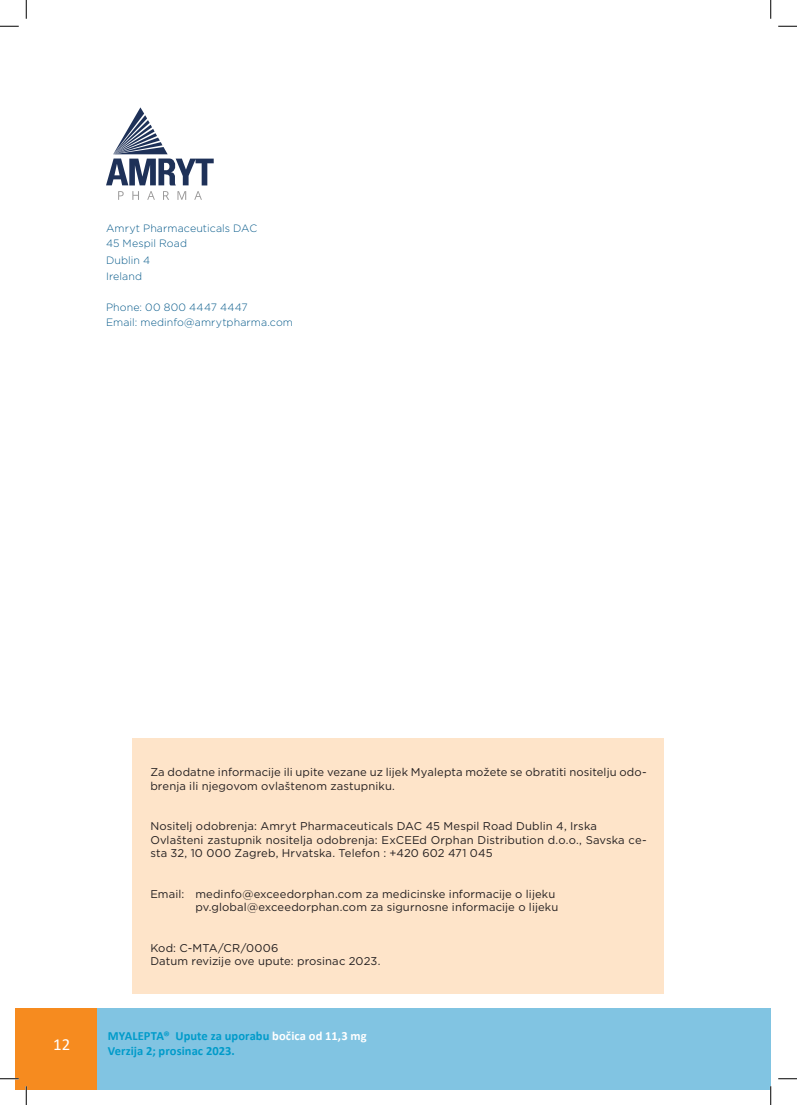
<style>
.page{position:relative;width:797px;height:1105px;background:#fff}
.page>*{position:absolute;margin:0;border:0;box-sizing:border-box;transform-origin:0 0}
.t1{font:16.88px "Calibri";color:#fff}
.t2{font:700 12.5px/15px "Calibri";letter-spacing:.005em;color:#009bca}
.t3{font:11.25px/13.5px "Gotham";letter-spacing:.01em;color:#231f20}
.t4{font:300 10.62px/14.8px "Gotham";letter-spacing:.01em;color:#085b8b}
.s1{color:#fff}
</style>
<div class="page">
<div style="left:16px;top:1008px;width:81px;height:81px;background:#f68b1f"></div>
<div style="left:97px;top:1008px;width:673px;height:81px;background:#81c4e2"></div>
<svg style="left:106px;top:107px;width:108px;height:78px"></svg>
<svg style="left:118px;top:191px;width:84px;height:9px"></svg>
<div style="left:133px;top:738px;width:531px;height:256px;background:#fee4c9"></div>
<svg style="left:0;top:25px;width:19px;height:2px"></svg>
<svg style="left:778px;top:25px;width:19px;height:2px"></svg>
<svg style="left:0;top:1078px;width:19px;height:1px"></svg>
<svg style="left:778px;top:1078px;width:19px;height:1px"></svg>
<svg style="left:25px;top:0;width:2px;height:19px"></svg>
<svg style="left:25px;top:1086px;width:2px;height:19px"></svg>
<svg style="left:770px;top:0;width:1px;height:19px"></svg>
<svg style="left:770px;top:1086px;width:1px;height:19px"></svg>
<p class="t4" style="left:106px;top:221px;width:153px">Amryt Pharmaceuticals DAC<br>45 Mespil Road</p>
<p class="t4" style="left:106px;top:251px;width:46px;line-height:16.5px">Dublin 4<br>Ireland</p>
<p class="t4" style="left:106px;top:300px;width:188px">Phone: 00 800 4447 4447<br>Email: medinfo@amrytpharma.com</p>
<p class="t3" style="left:150px;top:765px;width:498px">Za dodatne informacije ili upite vezane uz lijek Myalepta možete se obratiti nositelju odo&shy;brenja ili njegovom ovlaštenom zastupniku.</p>
<p class="t3" style="left:150px;top:819px;width:498px">Nositelj odobrenja: Amryt Pharmaceuticals DAC 45 Mespil Road Dublin 4, Irska<br>Ovlašteni zastupnik nositelja odobrenja: ExCEEd Orphan Distribution d.o.o., Savska ce&shy;sta 32, 10 000 Zagreb, Hrvatska. Telefon : +420 602 471 045</p>
<p class="t3" style="left:150px;top:887px;width:409px;text-align:right">Email: medinfo@exceedorphan.com za medicinske informacije o lijeku pv.global@exceedorphan.com za sigurnosne informacije o lijeku</p>
<p class="t3" style="left:150px;top:941px;width:232px">Kod: C-MTA/CR/0006<br>Datum revizije ove upute: prosinac 2023.</p>
<h1 class="t1" style="left:53px;top:1032px;width:19px">12</h1>
<p class="t2" style="left:108px;top:1029px;width:260px">MYALEPTA® Upute za uporabu <span class="s1">bočica od 11,3 mg<br></span>Verzija 2; prosinac 2023.</p>
</div>
